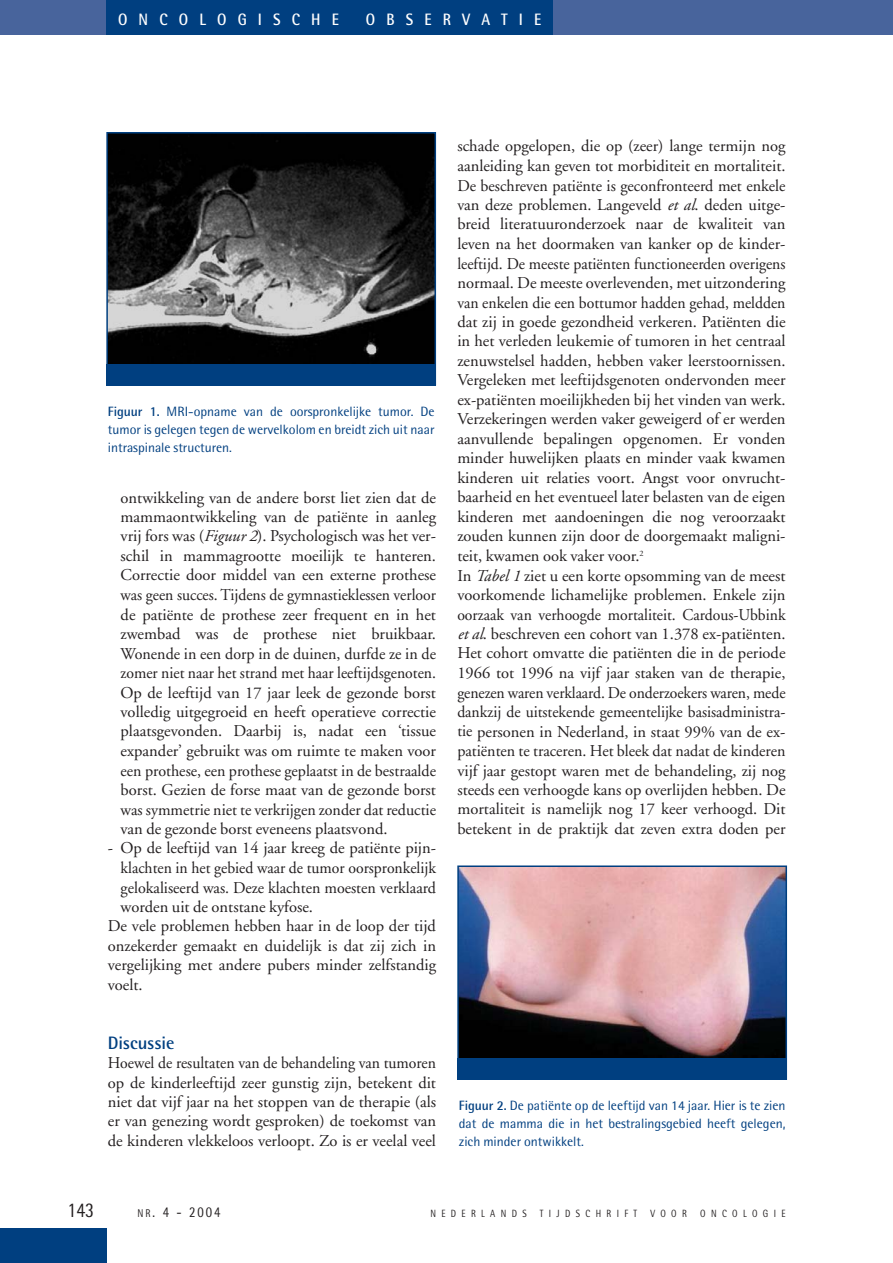
<style>
.page{position:relative;width:893px;height:1263px;background:#fff}
.page>*{position:absolute;margin:0;border:0;box-sizing:border-box;transform-origin:0 0}
.t1{font:21px "Rotis Semi Sans";color:#231f20;scale:.85 1}
.t2{font:700 18px "Rotis Semi Sans";color:#003f80}
.t3{font:16.5px/19.5px "Adobe Garamond";color:#231f20;text-align:justify}
.t4{font:16.5px/19.5px "Adobe Garamond";color:#231f20;text-align:justify;scale:.95 1}
.t5{font:700 16.5px "Rotis Semi Sans";letter-spacing:.75em;color:#fff;scale:.9 1}
.t6{font:15px "Rotis Semi Sans";color:#231f20;scale:.85 1}
.t7{font:13.5px/18px "Rotis Semi Sans";color:#003f80;text-align:justify}
.t8{font:10.5px "Rotis Semi Sans";letter-spacing:.6em;color:#231f20;scale:.85 1}
.s1{font-weight:700}
.s2{font-style:italic}
.s3{font-size:11.25px}
</style>
<div class="page">
<div style="left:0;top:0;width:892px;height:34px;background:#48649c"></div>
<div style="left:0;top:1229px;width:106px;height:34px;background:#003f80"></div>
<div style="left:106px;top:0;width:447px;height:34px;background:#003f80"></div>
<img style="left:109px;top:135px;width:324px;height:229px">
<div style="left:106px;top:132px;width:330px;height:254px;border:2px solid #003f80"></div>
<div style="left:106px;top:364px;width:330px;height:22px;background:#003f80"></div>
<img style="left:460px;top:869px;width:324px;height:190px">
<div style="left:457px;top:866px;width:330px;height:214px;border:2px solid #003f80"></div>
<div style="left:457px;top:1059px;width:330px;height:21px;background:#003f80"></div>
<p class="t5" style="left:118px;top:14px;width:247px">ONCOLOGISCHE</p>
<p class="t5" style="left:366px;top:14px;width:196px">OBSERVATIE</p>
<p class="t7" style="left:108px;top:404px;width:328px"><span class="s1">Figuur 1.</span> MRI-opname van de oorspronkelijke tumor. De tumor is gelegen tegen de wervelkolom en breidt zich uit naar intraspinale structuren.</p>
<p class="t3" style="left:121px;top:489px;width:317px">ontwikkeling van de andere borst liet zien dat de mammaontwikkeling van de patiënte in aanleg vrij fors was (<span class="s2">Figuur 2</span>). Psychologisch was het ver&shy;schil in mammagrootte moeilijk te hanteren.<br>Correctie door middel van een externe prothese was geen succes. Tijdens de gymnastieklessen verloor de patiënte de prothese zeer frequent en in het zwembad was de prothese niet bruikbaar.<br>Wonende in een dorp in de duinen, durfde ze in de zomer niet naar het strand met haar leeftijdsgenoten.<br>Op de leeftijd van 17 jaar leek de gezonde borst volledig uitgegroeid en heeft operatieve correctie plaatsgevonden. Daarbij is, nadat een ‘tissue expander’ gebruikt was om ruimte te maken voor een prothese, een prothese geplaatst in de bestraalde borst. Gezien de forse maat van de gezonde borst was symmetrie niet te verkrijgen zonder dat reductie van de gezonde borst eveneens plaatsvond.</p>
<p class="t3" style="left:108px;top:840px;width:330px">- Op de leeftijd van 14 jaar kreeg de patiënte pijn-</p>
<p class="t4" style="left:121px;top:860px;width:333px">klachten in het gebied waar de tumor oorspronkelijk</p>
<p class="t3" style="left:121px;top:879px;width:317px">gelokaliseerd was. Deze klachten moesten verklaard</p>
<p class="t3" style="left:121px;top:899px;width:194px">worden uit de ontstane kyfose.</p>
<p class="t3" style="left:108px;top:918px;width:330px">De vele problemen hebben haar in de loop der tijd</p>
<p class="t3" style="left:108px;top:938px;width:330px">onzekerder gemaakt en duidelijk is dat zij zich in</p>
<p class="t3" style="left:108px;top:957px;width:330px">vergelijking met andere pubers minder zelfstandig</p>
<p class="t3" style="left:108px;top:977px;width:36px">voelt.</p>
<p class="t2" style="left:108px;top:1036px;width:68px">Discussie</p>
<p class="t4" style="left:108px;top:1055px;width:347px">Hoewel de resultaten van de behandeling van tumoren op de kinderleeftijd zeer gunstig zijn, betekent dit niet dat vijf jaar na het stoppen van de therapie (als er van genezing wordt gesproken) de toekomst van de kinderen vlekkeloos verloopt. Zo is er veelal veel</p>
<p class="t3" style="left:457px;top:138px;width:330px;text-align:left">schade opgelopen, die op (zeer) lange termijn nog aanleiding kan geven tot morbiditeit en mortaliteit.<br>De beschreven patiënte is geconfronteerd met enkele van deze problemen. Langeveld <span class="s2">et al</span>. deden uitge&shy;breid literatuuronderzoek naar de kwaliteit van leven na het doormaken van kanker op de kinder&shy;leeftijd. De meeste patiënten functioneerden overigens normaal. De meeste overlevenden, met uitzondering van enkelen die een bottumor hadden gehad, meldden dat zij in goede gezondheid verkeren. Patiënten die in het verleden leukemie of tumoren in het centraal zenuwstelsel hadden, hebben vaker leerstoornissen.<br>Vergeleken met leeftijdsgenoten ondervonden meer ex-patiënten moeilijkheden bij het vinden van werk.<br>Verzekeringen werden vaker geweigerd of er werden aanvullende bepalingen opgenomen. Er vonden minder huwelijken plaats en minder vaak kwamen kinderen uit relaties voort. Angst voor onvrucht&shy;baarheid en het eventueel later belasten van de eigen kinderen met aandoeningen die nog veroorzaakt zouden kunnen zijn door de doorgemaakt maligni&shy;teit, kwamen ook vaker voor.<sup>2<br></sup>In <span class="s2">Tabel 1</span> ziet u een korte opsomming van de meest voorkomende lichamelijke problemen. Enkele zijn oorzaak van verhoogde mortaliteit. Cardous-Ubbink <span class="s2">et al</span>. beschreven een cohort van 1.378 ex-patiënten.<br>Het cohort omvatte die patiënten die in de periode 1966 tot 1996 na vijf jaar staken van de therapie, genezen waren verklaard. De onderzoekers waren, mede dankzij de uitstekende gemeentelijke basisadministra&shy;tie personen in Nederland, in staat 99% van de ex&shy;patiënten te traceren. Het bleek dat nadat de kinderen vijf jaar gestopt waren met de behandeling, zij nog steeds een verhoogde kans op overlijden hebben. De mortaliteit is namelijk nog 17 keer verhoogd. Dit betekent in de praktijk dat zeven extra doden per</p>
<p class="t7" style="left:459px;top:1098px;width:328px"><span class="s1">Figuur 2.</span> De patiënte op de leeftijd van 14 jaar. Hier is te zien dat de mamma die in het bestralingsgebied heeft gelegen, zich minder ontwikkelt.</p>
<p class="t1" style="left:67px;top:1202px;width:33px">143</p>
<p class="t6" style="left:138px;top:1207px;width:99px"><span class="s3">NR</span>. 4 - 2004</p>
<p class="t8" style="left:430px;top:1210px;width:115px">NEDERLANDS</p>
<p class="t8" style="left:540px;top:1210px;width:116px">TIJDSCHRIFT</p>
<p class="t8" style="left:650px;top:1210px;width:44px">VOOR</p>
<p class="t8" style="left:700px;top:1210px;width:102px">ONCOLOGIE</p>
</div>
